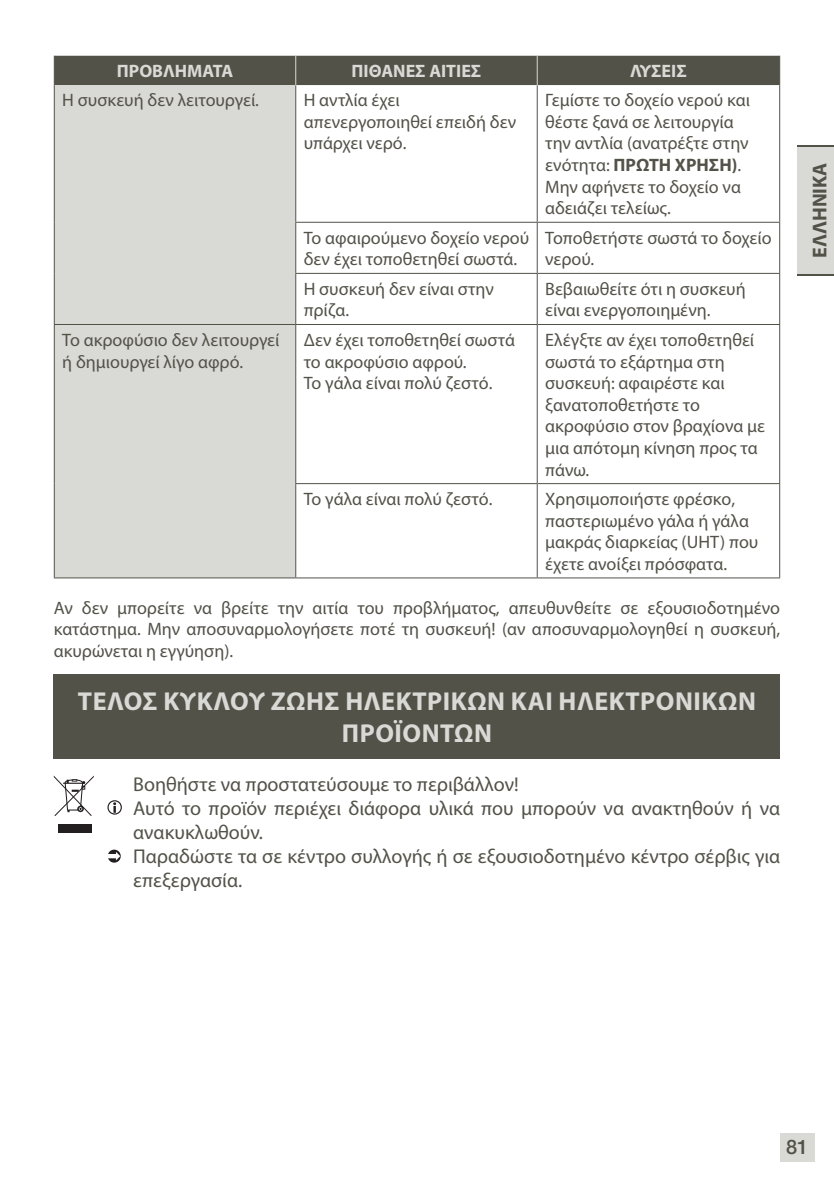
<style>
.page{position:relative;width:834px;height:1187px;background:#fff}
.page>*{position:absolute;margin:0;border:0;box-sizing:border-box;transform-origin:0 0}
.t1{font:700 26px/31.2px "Myriad Pro";letter-spacing:.02em;color:#d9d9d5;text-align:center}
.t2{font:20px/24px "Myriad Pro";color:#535249}
.t3{font:700 20px "Myriad Pro";color:#535249}
.t4{font:500 20px "Helvetica Neue LT Std";color:#535249}
.t5{font:18px/21.6px "Myriad Pro";color:#535249}
.t6{font:700 18px "Myriad Pro";color:#d9d9d5}
.s1{font-weight:700}
</style>
<div class="page">
<div style="left:779px;top:1133px;width:34px;height:28px;background:#d9d9d5"></div>
<div style="left:796px;top:145px;width:37px;height:130px;background:#d9d9d5"></div>
<hr style="left:796px;top:274px;width:37px;height:1px;background:#535249">
<hr style="left:796px;top:145px;width:37px;height:1px;background:#535249">
<div style="left:54px;top:674px;width:725px;height:84px;background:#535249"></div>
<div style="left:58px;top:824px;width:33px;height:8px;background:#231f20"></div>
<svg style="left:54px;top:775px;width:40px;height:41px"></svg>
<svg style="left:107px;top:800px;width:15px;height:14px"></svg>
<svg style="left:108px;top:849px;width:13px;height:13px"></svg>
<div style="left:55px;top:85px;width:240px;height:492px;background:#d9d9d5"></div>
<svg style="left:296px;top:85px;width:482px;height:492px"></svg>
<hr style="left:54px;top:577px;width:241px;height:1px;background:#535249">
<hr style="left:54px;top:85px;width:1px;height:137px;background:#535249">
<hr style="left:295px;top:85px;width:1px;height:137px;background:#535249">
<hr style="left:536px;top:85px;width:1px;height:137px;background:#535249">
<hr style="left:778px;top:85px;width:1px;height:137px;background:#535249">
<hr style="left:54px;top:222px;width:1px;height:51px;background:#535249">
<hr style="left:295px;top:222px;width:242px;height:1px;background:#535249">
<hr style="left:295px;top:223px;width:1px;height:50px;background:#535249">
<hr style="left:537px;top:222px;width:242px;height:1px;background:#535249">
<hr style="left:536px;top:223px;width:1px;height:50px;background:#535249">
<hr style="left:778px;top:223px;width:1px;height:50px;background:#535249">
<hr style="left:54px;top:273px;width:1px;height:51px;background:#535249">
<hr style="left:295px;top:273px;width:242px;height:1px;background:#535249">
<hr style="left:295px;top:274px;width:1px;height:50px;background:#535249">
<hr style="left:537px;top:273px;width:242px;height:1px;background:#535249">
<hr style="left:536px;top:274px;width:1px;height:50px;background:#535249">
<hr style="left:778px;top:274px;width:1px;height:50px;background:#535249">
<hr style="left:54px;top:324px;width:241px;height:1px;background:#535249">
<hr style="left:54px;top:325px;width:1px;height:159px;background:#535249">
<hr style="left:295px;top:324px;width:242px;height:1px;background:#535249">
<hr style="left:295px;top:325px;width:1px;height:158px;background:#535249">
<hr style="left:537px;top:324px;width:242px;height:1px;background:#535249">
<hr style="left:536px;top:325px;width:1px;height:158px;background:#535249">
<hr style="left:778px;top:325px;width:1px;height:158px;background:#535249">
<hr style="left:54px;top:484px;width:1px;height:93px;background:#535249">
<hr style="left:295px;top:483px;width:242px;height:1px;background:#535249">
<hr style="left:295px;top:484px;width:1px;height:93px;background:#535249">
<hr style="left:537px;top:483px;width:242px;height:1px;background:#535249">
<hr style="left:536px;top:484px;width:1px;height:93px;background:#535249">
<hr style="left:778px;top:484px;width:1px;height:93px;background:#535249">
<div style="left:54px;top:56px;width:725px;height:29px;background:#535249"></div>
<hr style="left:295px;top:577px;width:242px;height:1px;background:#535249">
<hr style="left:537px;top:577px;width:242px;height:1px;background:#535249">
<p class="t6" style="left:117px;top:61px;width:118px">ΠΡΟΒΛΗΜΑΤΑ</p>
<p class="t6" style="left:351px;top:61px;width:131px">ΠΙΘΑΝΕΣ ΑΙΤΙΕΣ</p>
<p class="t6" style="left:629px;top:61px;width:58px">ΛΥΣΕΙΣ</p>
<p class="t5" style="left:62px;top:90px;width:198px">Η συσκευή δεν λειτουργεί.</p>
<p class="t5" style="left:303px;top:90px;width:214px">Η αντλία έχει απενεργοποιηθεί επειδή δεν υπάρχει νερό.</p>
<p class="t5" style="left:545px;top:90px;width:206px">Γεμίστε το δοχείο νερού και θέστε ξανά σε λειτουργία την αντλία (ανατρέξτε στην ενότητα: <span class="s1">ΠΡΩΤΗ ΧΡΗΣΗ)</span>.<br>Μην αφήνετε το δοχείο να αδειάζει τελείως.</p>
<p class="t5" style="left:303px;top:227px;width:227px">Το αφαιρούμενο δοχείο νερού δεν έχει τοποθετηθεί σωστά.</p>
<p class="t5" style="left:545px;top:227px;width:228px">Τοποθετήστε σωστά το δοχείο νερού.</p>
<p class="t5" style="left:303px;top:278px;width:191px">Η συσκευή δεν είναι στην πρίζα.</p>
<p class="t5" style="left:545px;top:278px;width:202px">Βεβαιωθείτε ότι η συσκευή είναι ενεργοποιημένη.</p>
<p class="t5" style="left:62px;top:329px;width:218px">Το ακροφύσιο δεν λειτουργεί ή δημιουργεί λίγο αφρό.</p>
<p class="t5" style="left:303px;top:329px;width:213px">Δεν έχει τοποθετηθεί σωστά το ακροφύσιο αφρού.<br>Το γάλα είναι πολύ ζεστό.</p>
<p class="t5" style="left:545px;top:329px;width:221px">Ελέγξτε αν έχει τοποθετηθεί σωστά το εξάρτημα στη συσκευή: αφαιρέστε και ξανατοποθετήστε το ακροφύσιο στον βραχίονα με μια απότομη κίνηση προς τα πάνω.</p>
<p class="t5" style="left:303px;top:489px;width:190px">Το γάλα είναι πολύ ζεστό.</p>
<p class="t5" style="left:545px;top:489px;width:214px">Χρησιμοποιήστε φρέσκο, παστεριωμένο γάλα ή γάλα μακράς διαρκείας (UHT) που έχετε ανοίξει πρόσφατα.</p>
<p class="t5" style="left:54px;top:597px;width:727px;text-align:justify">Αν δεν μπορείτε να βρείτε την αιτία του προβλήματος, απευθυνθείτε σε εξουσιοδοτημένο κατάστημα. Μην αποσυναρμολογήσετε ποτέ τη συσκευή! (αν αποσυναρμολογηθεί η συσκευή, ακυρώνεται η εγγύηση).</p>
<h1 class="t1" style="left:78px;top:686px;width:679px">ΤΕΛΟΣ ΚΥΚΛΟΥ ΖΩΗΣ ΗΛΕΚΤΡΙΚΩΝ ΚΑΙ ΗΛΕΚΤΡΟΝΙΚΩΝ<br>ΠΡΟΪΟΝΤΩΝ</h1>
<p class="t2" style="left:133px;top:772px;width:648px">Βοηθήστε να προστατεύσουμε το περιβάλλον!<br>Αυτό το προϊόν περιέχει διάφορα υλικά που μπορούν να ανακτηθούν ή να ανακυκλωθούν.<br>Παραδώστε τα σε κέντρο συλλογής ή σε εξουσιοδοτημένο κέντρο σέρβις για επεξεργασία.</p>
<p class="t3" style="left:808px;top:258px;width:96px;rotate:-90deg">ΕΛΛΗΝΙΚΆ</p>
<p class="t4" style="left:785px;top:1135px;width:24px">81</p>
</div>
